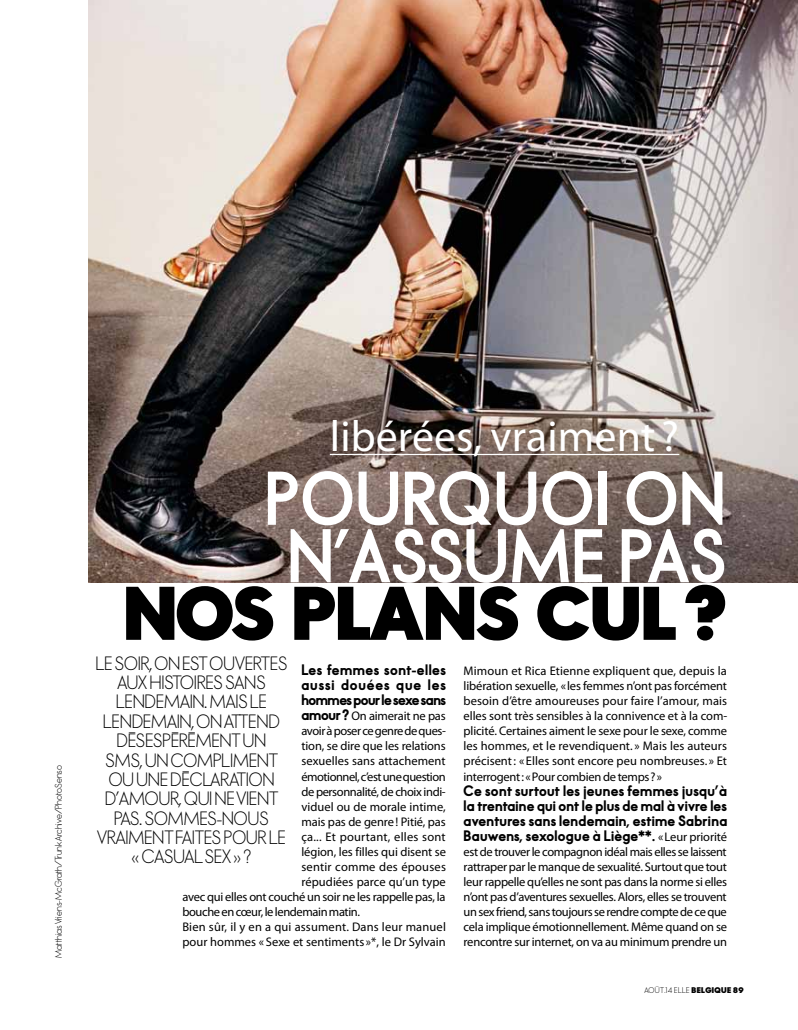
<style>
.page{position:relative;width:798px;height:1030px;background:#fff}
.page>*{position:absolute;margin:0;border:0;box-sizing:border-box;transform-origin:0 0}
.t1{font:700 68.75px/57.5px "Elle Nova C";letter-spacing:.005em;color:#fff;text-align:center}
.t2{font:900 68.75px "Elle Nova C";color:#000}
.t3{font:43.75px "Myriad Pro";letter-spacing:.005em;color:#fff}
.t4{font:17.5px/19.4px "Elle Nova C";letter-spacing:.005em;color:#000}
.t5{font:800 13.75px/15px "Elle Nova C";letter-spacing:.025em;color:#000;text-align:justify}
.t6{font:12.5px/15px "Myriad Pro";letter-spacing:-.01em;color:#000;text-align:justify}
.t7{font:12.5px "Myriad Pro";letter-spacing:-.03em;color:#000}
.t8{font:12.5px "Myriad Pro";letter-spacing:.015em;color:#000}
.t9{font:12.5px "Myriad Pro";letter-spacing:.01em;color:#000}
.t10{font:12.5px "Myriad Pro";letter-spacing:-.04em;color:#000}
.t11{font:12.5px "Myriad Pro";letter-spacing:-.035em;color:#000}
.t12{font:8.75px "Elle Nova C";letter-spacing:.005em;color:#000}
.t13{font:7.5px "Elle Nova C";letter-spacing:.05em;color:#000}
.s1{font-family:"Elle Nova C";font-weight:800;font-size:13.75px}
.s2{font-family:"Myriad Pro";font-weight:400;font-size:12.5px}
.s3{font-weight:900}
</style>
<div class="page">
<img style="left:89px;top:0;width:708px;height:582px">
<hr style="left:330px;top:454px;width:349px;height:1px;background:#fff">
<p class="t12" style="left:54px;top:957px;width:194px;rotate:-90deg">MATTHIAS VRIENS-MCGRATH/TRUNKARCHIVE/PHOTOSENSO</p>
<h2 class="t3" style="left:330px;top:409px;width:350px">libérées, vraiment ?</h2>
<h1 class="t1" style="left:264px;top:473px;width:462px">POURQUOI ON<br>N’ASSUME PAS</h1>
<h1 class="t2" style="left:124px;top:570px;width:603px">NOS PLANS CUL ?</h1>
<p class="t5" style="left:301px;top:663px;width:146px">Les femmes sont-elles aussi douées que les hommes pour le sexe sans</p>
<p class="t6" style="left:301px;top:708px;width:146px"><span class="s1">amour?</span> On aimerait ne pas</p>
<p class="t11" style="left:301px;top:723px;width:146px">avoir à poser ce genre de ques-</p>
<p class="t6" style="left:301px;top:738px;width:146px">tion, se dire que les relations</p>
<p class="t6" style="left:301px;top:753px;width:146px">sexuelles sans attachement</p>
<p class="t10" style="left:301px;top:768px;width:146px">émotionnel, c’est une question</p>
<p class="t7" style="left:301px;top:783px;width:146px">de personnalité, de choix indi-</p>
<p class="t6" style="left:301px;top:798px;width:146px">viduel ou de morale intime,</p>
<p class="t6" style="left:301px;top:813px;width:146px">mais pas de genre! Pitié, pas</p>
<p class="t8" style="left:301px;top:828px;width:146px">ça... Et pourtant, elles sont</p>
<p class="t6" style="left:301px;top:843px;width:146px">légion, les filles qui disent se</p>
<p class="t8" style="left:301px;top:858px;width:146px">sentir comme des épouses</p>
<p class="t6" style="left:301px;top:873px;width:146px">répudiées parce qu’un type</p>
<p class="t6" style="left:182px;top:888px;width:264px">avec qui elles ont couché un soir ne les rappelle pas, la</p>
<p class="t7" style="left:182px;top:903px;width:179px">bouche en cœur, le lendemain matin.</p>
<p class="t9" style="left:182px;top:918px;width:265px">Bien sûr, il y en a qui assument. Dans leur manuel</p>
<p class="t6" style="left:182px;top:933px;width:265px">pour hommes « Sexe et sentiments »*, le Dr Sylvain</p>
<h3 class="t4" style="left:116px;top:654px;width:154px;text-indent:-20px">LE SOIR, ON EST OUVERTES<br>AUX HISTOIRES SANS<br>LENDEMA</h3>
<p class="t6" style="left:463px;top:663px;width:265px">Mimoun et Rica Etienne expliquent que, depuis la libération sexuelle, «les femmes n’ont pas forcément besoin d’être amoureuses pour faire l’amour, mais elles sont très sensibles à la connivence et à la com&shy;plicité. Certaines aiment le sexe pour le sexe, comme les hommes, et le revendiquent. » Mais les auteurs précisent: « Elles sont encore peu nombreuses. » Et interrogent: «Pour combien de temps?»</p>
<p class="t5" style="left:463px;top:783px;width:265px">Ce sont surtout les jeunes femmes jusqu’à la trentaine qui ont le plus de mal à vivre les aventures sans lendemain, estime Sabrina Bauwens, sexologue à Liège**. <span class="s2">«Leur priorité</span></p>
<p class="t6" style="left:463px;top:843px;width:265px">est de trouver le compagnon idéal mais elles se laissent rattraper par le manque de sexualité. Surtout que tout leur rappelle qu’elles ne sont pas dans la norme si elles n’ont pas d’aventures sexuelles. Alors, elles se trouvent un sex friend, sans toujours se rendre compte de ce que cela implique émotionnellement. Même quand on se rencontre sur internet, on va au minimum prendre un</p>
<h3 class="t4" style="left:190px;top:693px;width:69px">IN. MAIS LE</h3>
<h3 class="t4" style="left:103px;top:712px;width:52px">LENDEMA</h3>
<h3 class="t4" style="left:177px;top:712px;width:56px">IN, ON ATTE</h3>
<h3 class="t4" style="left:257px;top:712px;width:24px">ND</h3>
<h3 class="t4" style="left:117px;top:731px;width:29px">DÉSESP</h3>
<h3 class="t4" style="left:171px;top:731px;width:96px">ÉRÉMENT UN</h3>
<h3 class="t4" style="left:105px;top:751px;width:13px">SMS</h3>
<h3 class="t4" style="left:140px;top:751px;width:69px">, UN COMPL</h3>
<h3 class="t4" style="left:230px;top:751px;width:45px">IMENT</h3>
<h3 class="t4" style="left:109px;top:770px;width:167px">OU UNE DÉCLARATION</h3>
<h3 class="t4" style="left:105px;top:790px;width:170px">D’AMOUR, QUI NE VIENT</h3>
<h3 class="t4" style="left:114px;top:809px;width:67px">PAS. SOMMES</h3>
<h3 class="t4" style="left:217px;top:809px;width:51px">-NOUS</h3>
<h3 class="t4" style="left:97px;top:828px;width:181px">VRAIMENT FAITES POUR LE</h3>
<h3 class="t4" style="left:132px;top:848px;width:121px">«CASUAL SEX»?</h3>
<p class="t13" style="left:644px;top:986px;width:101px">AOÛT.14 ELLE <span class="s3">BELGIQUE 89</span></p>
</div>
